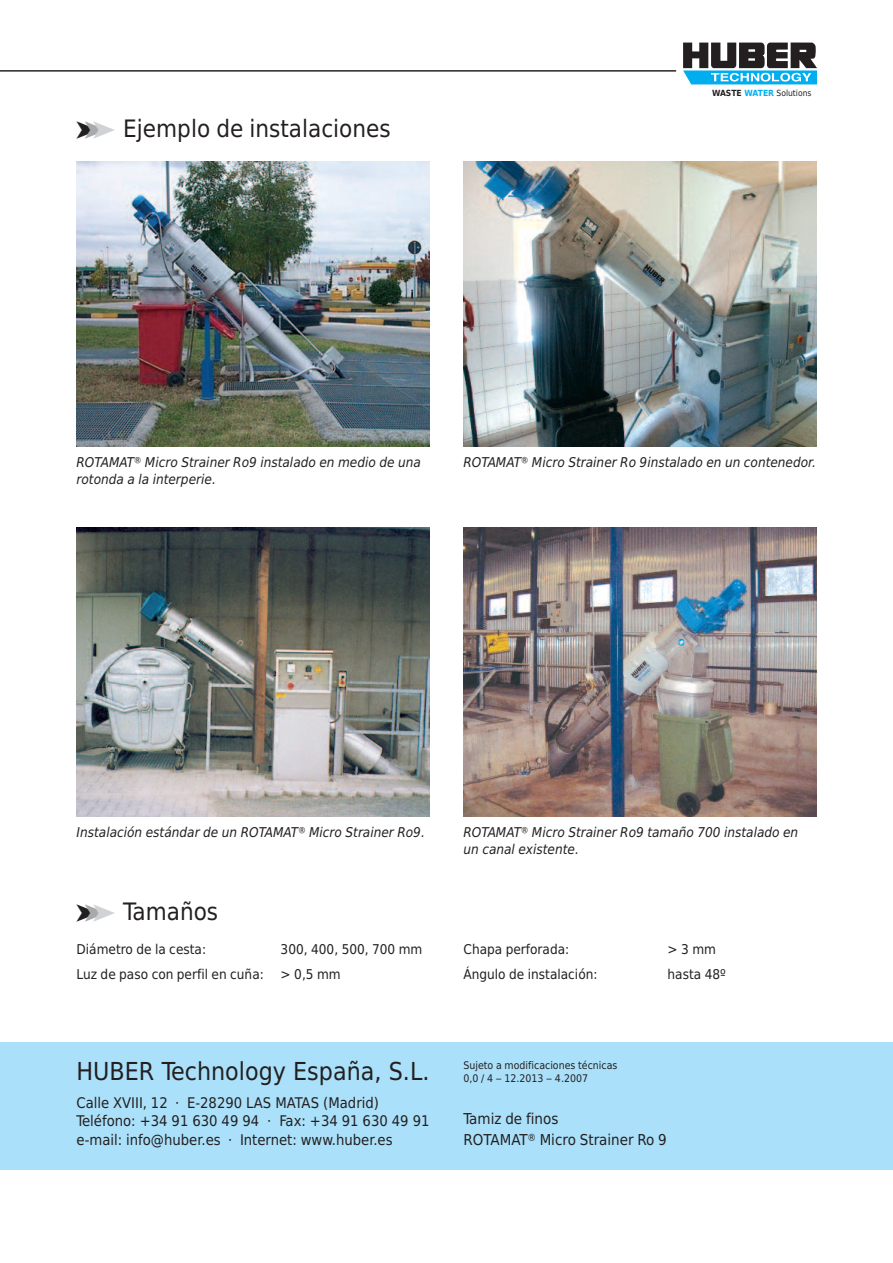
<style>
.page{position:relative;width:893px;height:1263px;background:#fff}
.page>*{position:absolute;margin:0;border:0;box-sizing:border-box;transform-origin:0 0}
.t1{font:24.75px "Huber Tec";color:#231f20}
.t2{font:24px "Huber Tec";color:#231f20}
.t3{font:15px/21px "Huber Tec";color:#231f20}
.t4{font:14.7px/18.8px "Huber Tec";color:#231f20}
.t5{font:italic 13.5px/16.5px "Huber Tec";color:#231f20}
.t6{font:13.5px/24.5px "Huber Tec";color:#231f20}
.t7{font:10.5px/13.5px "Huber Tec";color:#231f20}
.t8{font:8.55px "Huber Tec";color:#231f20}
.s1{color:#a8a9ad}
.s2{color:#d1d2d4}
.s3{font-weight:700}
.s4{font-weight:700;color:#00aeef}
</style>
<div class="page">
<svg style="left:683px;top:43px;width:134px;height:41px"></svg>
<hr style="left:0;top:71px;width:676px;height:1px;background:#231f20">
<div style="left:0;top:1042px;width:893px;height:127px;background:#aae0f9"></div>
<img style="left:77px;top:527px;width:352px;height:289px">
<img style="left:463px;top:527px;width:353px;height:289px">
<img style="left:463px;top:162px;width:353px;height:284px">
<img style="left:77px;top:162px;width:352px;height:284px">
<h2 class="t2" style="left:77px;top:115px;width:316px">➤<span class="s1">➤</span><span class="s2">➤</span> Ejemplo de instalaciones</h2>
<p class="t8" style="left:712px;top:86px;width:101px"><span class="s3">WASTE</span> <span class="s4">WATER</span> Solutions</p>
<p class="t5" style="left:77px;top:454px;width:346px">ROTAMAT® Micro Strainer Ro9 instalado en medio de una</p>
<p class="t5" style="left:463px;top:454px;width:354px">ROTAMAT® Micro Strainer Ro 9instalado en un contenedor.</p>
<p class="t5" style="left:77px;top:471px;width:141px">rotonda a la interperie.</p>
<p class="t5" style="left:77px;top:824px;width:350px">Instalación estándar de un ROTAMAT® Micro Strainer Ro9.</p>
<p class="t5" style="left:463px;top:824px;width:336px">ROTAMAT® Micro Strainer Ro9 tamaño 700 instalado en un canal existente.</p>
<h2 class="t2" style="left:77px;top:897px;width:143px">➤<span class="s1">➤</span><span class="s2">➤</span> Tamaños</h2>
<p class="t6" style="left:77px;top:937px;width:131px">Diámetro de la cesta:</p>
<p class="t6" style="left:77px;top:937px;width:347px;text-indent:204px">300, 400, 500, 700 mm<br>Luz de paso con perfil en cuña: &gt; 0,5 mm</p>
<p class="t6" style="left:463px;top:937px;width:107px">Chapa perforada:</p>
<p class="t6" style="left:668px;top:937px;width:50px">&gt;3mm</p>
<p class="t6" style="left:463px;top:962px;width:136px">Ángulo de instalación:</p>
<p class="t6" style="left:668px;top:962px;width:60px">hasta 48º</p>
<h1 class="t1" style="left:77px;top:1057px;width:354px">HUBER Technology España, S.L.</h1>
<p class="t4" style="left:77px;top:1093px;width:354px">Calle XVIII, 12 · E-28290 LAS MATAS (Madrid)<br>Teléfono: +34 91 630 49 94 · Fax: +34 91 630 49 91 e-mail: info@huber.es · Internet: www.huber.es</p>
<p class="t7" style="left:463px;top:1058px;width:155px">Sujeto a modificaciones técnicas<br>0,0 / 4 – 12.2013 – 4.2007</p>
<p class="t3" style="left:463px;top:1109px;width:205px">Tamiz de finos<br>ROTAMAT® Micro Strainer Ro 9</p>
</div>
